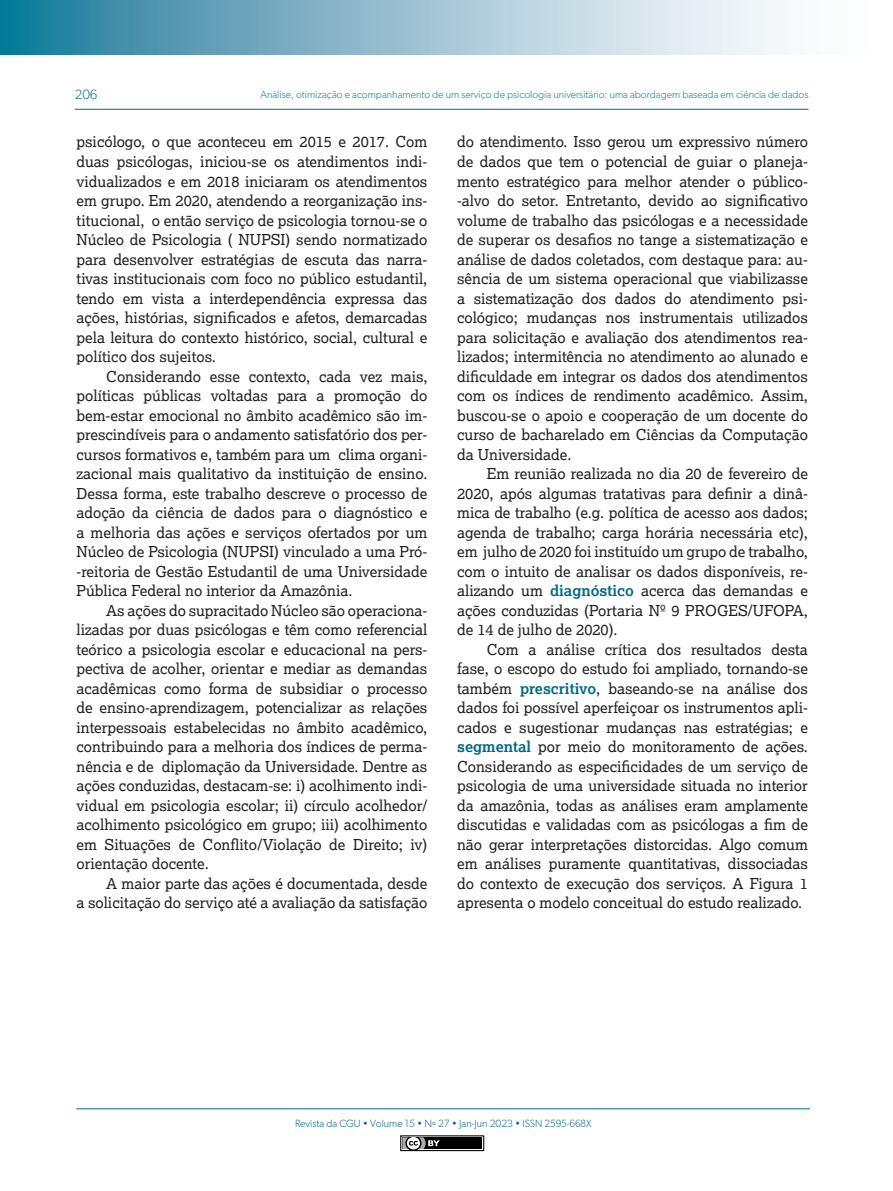
<style>
.page{position:relative;width:893px;height:1191px;background:#fff}
.page>*{position:absolute;margin:0;border:0;box-sizing:border-box;transform-origin:0 0}
.TEXTO_DUAS_COLUNAS{font:15px/19.5px "Lexia";color:#231f20;text-align:justify}
.t1{font:300 13.5px "Gibson";color:#006988}
.t2{font:300 10.5px "Gibson";color:#087d9a}
.t3{font:300 10.5px "Gibson";color:#006988}
.s1{font-weight:700;color:#006988}
</style>
<div class="page">
<svg style="left:0;top:0;width:781px;height:54px"></svg>
<hr style="left:75px;top:109px;width:733px;height:1px;background:#006988">
<hr style="left:76px;top:1108px;width:734px;height:1px;background:#006988">
<div style="left:400px;top:1135px;width:84px;height:16px;border:1px solid #000"></div>
<div style="left:402px;top:1137px;width:80px;height:12px;background:#000"></div>
<svg style="left:402px;top:1137px;width:38px;height:12px"></svg>
<p class="t1" style="left:75px;top:86px;width:24px">206</p>
<p class="t2" style="left:260px;top:88px;width:550px">Análise, otimização e acompanhamento de um serviço de psicologia universitário: uma abordagem baseada em ciência de dados</p>
<p class="TEXTO_DUAS_COLUNAS" style="left:77px;top:132px;width:352px">psicólogo, o que aconteceu em 2015 e 2017. Com duas psicólogas, iniciou-se os atendimentos indi&shy;vidualizados e em 2018 iniciaram os atendimentos em grupo. Em 2020, atendendo a reorganização ins&shy;titucional, o então serviço de psicologia tornou-se o Núcleo de Psicologia ( NUPSI) sendo normatizado para desenvolver estratégias de escuta das narra&shy;tivas institucionais com foco no público estudantil, tendo em vista a interdependência expressa das ações, histórias, significados e afetos, demarcadas pela leitura do contexto histórico, social, cultural e político dos sujeitos.</p>
<p class="TEXTO_DUAS_COLUNAS" style="left:77px;top:366px;width:352px;text-indent:30px">Considerando esse contexto, cada vez mais, políticas públicas voltadas para a promoção do bem-estar emocional no âmbito acadêmico são im&shy;prescindíveis para o andamento satisfatório dos per&shy;cursos formativos e, também para um clima organi&shy;zacional mais qualitativo da instituição de ensino.<br>Dessa forma, este trabalho descreve o processo de adoção da ciência de dados para o diagnóstico e a melhoria das ações e serviços ofertados por um Núcleo de Psicologia (NUPSI) vinculado a uma Pró--reitoria de Gestão Estudantil de uma Universidade Pública Federal no interior da Amazônia.</p>
<p class="TEXTO_DUAS_COLUNAS" style="left:77px;top:600px;width:352px;text-indent:30px">As ações do supracitado Núcleo são operaciona&shy;lizadas por duas psicólogas e têm como referencial teórico a psicologia escolar e educacional na pers&shy;pectiva de acolher, orientar e mediar as demandas acadêmicas como forma de subsidiar o processo de ensino-aprendizagem, potencializar as relações interpessoais estabelecidas no âmbito acadêmico, contribuindo para a melhoria dos índices de perma&shy;nência e de diplomação da Universidade. Dentre as ações conduzidas, destacam-se: i) acolhimento indi&shy;vidual em psicologia escolar; ii) círculo acolhedor/ acolhimento psicológico em grupo; iii) acolhimento em Situações de Conflito/Violação de Direito; iv) orientação docente.</p>
<p class="TEXTO_DUAS_COLUNAS" style="left:77px;top:873px;width:352px;text-align:right">A maior parte das ações é documentada, desde<br>a solicitação do serviço até a avaliação da satisfação</p>
<p class="TEXTO_DUAS_COLUNAS" style="left:457px;top:132px;width:352px">do atendimento. Isso gerou um expressivo número de dados que tem o potencial de guiar o planeja&shy;mento estratégico para melhor atender o público--alvo do setor. Entretanto, devido ao significativo volume de trabalho das psicólogas e a necessidade de superar os desafios no tange a sistematização e análise de dados coletados, com destaque para: au&shy;sência de um sistema operacional que viabilizasse a sistematização dos dados do atendimento psi&shy;cológico; mudanças nos instrumentais utilizados para solicitação e avaliação dos atendimentos rea&shy;lizados; intermitência no atendimento ao alunado e dificuldade em integrar os dados dos atendimentos com os índices de rendimento acadêmico. Assim, buscou-se o apoio e cooperação de um docente do curso de bacharelado em Ciências da Computação da Universidade.</p>
<p class="TEXTO_DUAS_COLUNAS" style="left:457px;top:463px;width:352px;text-indent:30px">Em reunião realizada no dia 20 de fevereiro de 2020, após algumas tratativas para definir a dinâ&shy;mica de trabalho (e.g. política de acesso aos dados; agenda de trabalho; carga horária necessária etc), em julho de 2020 foi instituído um grupo de trabalho, com o intuito de analisar os dados disponíveis, re&shy;alizando um <span class="s1">diagnóstico</span> acerca das demandas e ações conduzidas (Portaria Nº 9 PROGES/UFOPA, de 14 de julho de 2020).</p>
<p class="TEXTO_DUAS_COLUNAS" style="left:457px;top:639px;width:352px;text-indent:30px">Com a análise crítica dos resultados desta fase, o escopo do estudo foi ampliado, tornando-se também <span class="s1">prescritivo</span>, baseando-se na análise dos dados foi possível aperfeiçoar os instrumentos apli&shy;cados e sugestionar mudanças nas estratégias; e <span class="s1">segmental</span> por meio do monitoramento de ações.<br>Considerando as especificidades de um serviço de psicologia de uma universidade situada no interior da amazônia, todas as análises eram amplamente discutidas e validadas com as psicólogas a fim de não gerar interpretações distorcidas. Algo comum em análises puramente quantitativas, dissociadas do contexto de execução dos serviços. A Figura 1 apresenta o modelo conceitual do estudo realizado.</p>
<p class="t3" style="left:295px;top:1116px;width:298px">Revista da CGU • Volume 15 • Nº 27 • Jan-Jun 2023 • ISSN 2595-668X</p>
</div>
